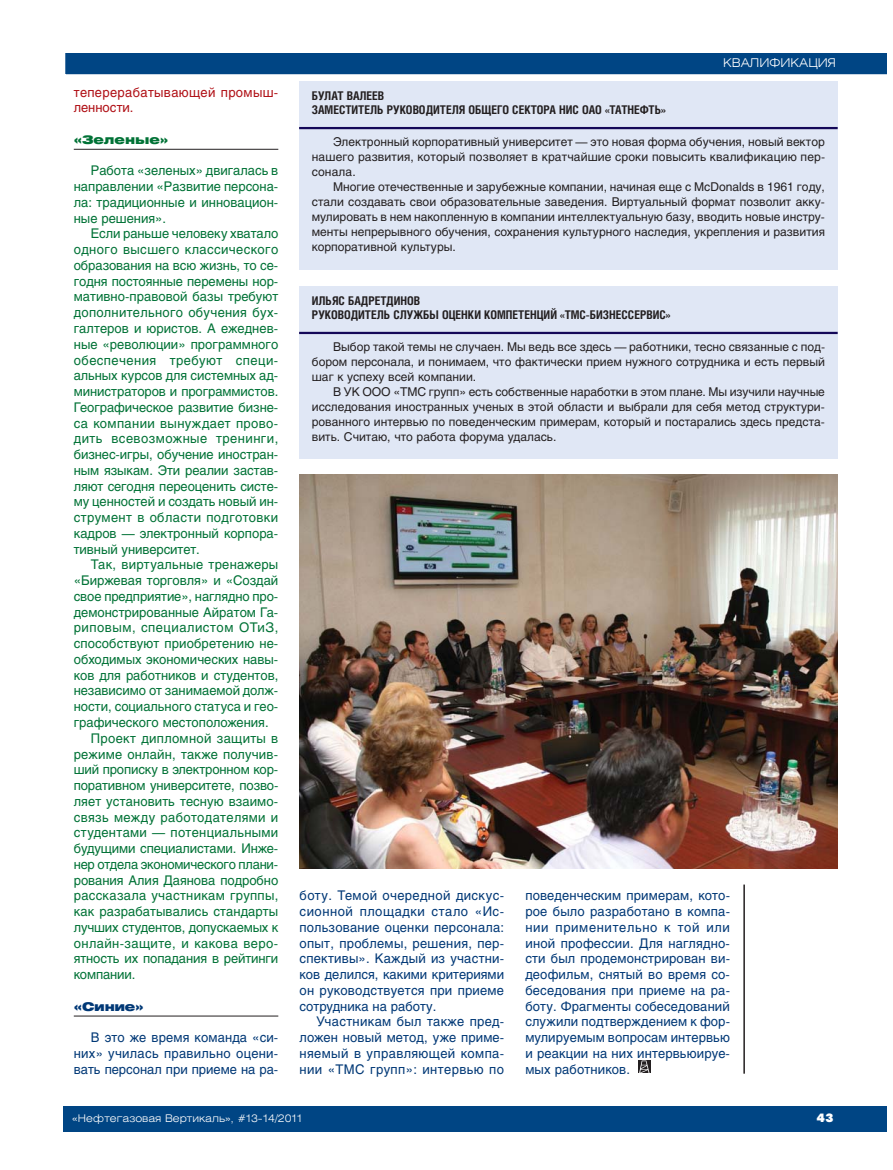
<style>
.page{position:relative;width:893px;height:1170px;background:#fff}
.page>*{position:absolute;margin:0;border:0;box-sizing:border-box;transform-origin:0 0}
.t1{font:13.2px/15.8px "Helios";color:#007236;text-align:justify}
.t2{font:13.2px/15.8px "Helios";letter-spacing:.01em;color:#003876;text-align:justify}
.t3{font:13.2px "Helios";letter-spacing:.025em;color:#007236}
.t4{font:13.2px "Helios";letter-spacing:.02em;color:#007236}
.t5{font:13.2px/15.8px "Helios";letter-spacing:.025em;color:#b01016}
.t6{font:13.2px "Helios";letter-spacing:-.02em;color:#007236}
.t7{font:13.2px "Helios";letter-spacing:.03em;color:#007236}
.t8{font:13.2px "Helios";letter-spacing:.04em;color:#007236}
.t9{font:12px/15px "Helios";color:#231f20;text-align:justify}
.t10{font:700 12px/13.5px "Helios Cond";color:#231f20}
.t11{font:300 12px "Helios Ext";color:#fff}
.t12{font:900 12px "Helios Ext";letter-spacing:.005em;color:#007236}
.t13{font:900 12px "Helios Ext";letter-spacing:.005em;color:#003876}
.t14{font:12px "Futura Futuris XC";color:#fff}
.t15{font:300 10.5px "Helios Ext";color:#fff}
</style>
<div class="page">
<div style="left:64px;top:1106px;width:823px;height:25px;background:#004584"></div>
<hr style="left:74px;top:149px;width:204px;height:1px;background:#231f20">
<hr style="left:74px;top:1015px;width:204px;height:1px;background:#231f20">
<div style="left:638px;top:1060px;width:13px;height:13px;background:#231f20"></div>
<svg style="left:639px;top:1060px;width:11px;height:13px"></svg>
<div style="left:65px;top:53px;width:822px;height:21px;background:#004584"></div>
<div style="left:64px;top:51px;width:825px;height:25px;border:2px solid #fff"></div>
<hr style="left:743px;top:884px;width:2px;height:189px;background:#231f20">
<div style="left:299px;top:323px;width:539px;height:136px;background:#e0e7f5"></div>
<div style="left:299px;top:286px;width:539px;height:45px;background:#e0e7f5"></div>
<hr style="left:299px;top:332px;width:539px;height:2px;background:#140858">
<div style="left:299px;top:118px;width:539px;height:152px;background:#e0e7f5"></div>
<div style="left:299px;top:81px;width:539px;height:45px;background:#e0e7f5"></div>
<hr style="left:299px;top:127px;width:539px;height:2px;background:#140858">
<img style="left:299px;top:475px;width:539px;height:393px">
<p class="t5" style="left:74px;top:85px;width:206px">теперерабатывающей промыш&shy;ленности.</p>
<p class="t12" style="left:74px;top:135px;width:96px">«Зеленые»</p>
<p class="t1" style="left:74px;top:164px;width:206px;text-indent:17px">Работа «зеленых» двигалась в направлении «Развитие персона&shy;ла: традиционные и инновацион&shy;ные решения».</p>
<p class="t1" style="left:74px;top:227px;width:206px;text-indent:17px">Если раньше человеку хватало одного высшего классического образования на всю жизнь, то се&shy;годня постоянные перемены нор&shy;мативно-правовой базы требуют дополнительного обучения бух&shy;галтеров и юристов. А ежеднев&shy;ные «революции» программного обеспечения требуют специ&shy;альных курсов для системных ад&shy;министраторов и программистов.<br>Географическое развитие бизне&shy;са компании вынуждает прово&shy;дить всевозможные тренинги, бизнес-игры, обучение иностран&shy;ным языкам. Эти реалии застав&shy;ляют сегодня переоценить систе&shy;му ценностей и создать новый ин&shy;струмент в области подготовки кадров — электронный корпора&shy;тивный университет.</p>
<p class="t4" style="left:91px;top:559px;width:189px">Так, виртуальные тренажеры</p>
<p class="t1" style="left:74px;top:574px;width:206px">«Биржевая торговля» и «Создай</p>
<p class="t1" style="left:74px;top:589px;width:206px">свое предприятие», наглядно про-</p>
<p class="t1" style="left:74px;top:605px;width:206px">демонстрированные Айратом Га-</p>
<p class="t8" style="left:74px;top:622px;width:206px">риповым, специалистом ОТиЗ,</p>
<p class="t1" style="left:74px;top:637px;width:206px">способствуют приобретению не-</p>
<p class="t1" style="left:74px;top:652px;width:206px">обходимых экономических навы-</p>
<p class="t1" style="left:74px;top:668px;width:206px">ков для работников и студентов,</p>
<p class="t1" style="left:74px;top:684px;width:206px">независимо от занимаемой долж-</p>
<p class="t1" style="left:74px;top:700px;width:206px">ности, социального статуса и гео-</p>
<p class="t1" style="left:74px;top:715px;width:196px">графического местоположения.</p>
<p class="t3" style="left:91px;top:733px;width:189px">Проект дипломной защиты в</p>
<p class="t1" style="left:74px;top:747px;width:206px">режиме онлайн, также получив-</p>
<p class="t1" style="left:74px;top:763px;width:206px">ший прописку в электронном кор-</p>
<p class="t1" style="left:74px;top:778px;width:206px">поративном университете, позво-</p>
<p class="t1" style="left:74px;top:794px;width:206px">ляет установить тесную взаимо-</p>
<p class="t3" style="left:74px;top:811px;width:206px">связь между работодателями и</p>
<p class="t3" style="left:74px;top:827px;width:206px">студентами — потенциальными</p>
<p class="t1" style="left:74px;top:841px;width:206px">будущими специалистами. Инже-</p>
<p class="t6" style="left:74px;top:859px;width:206px">нер отдела экономического плани-</p>
<p class="t1" style="left:74px;top:873px;width:206px">рования Алия Даянова подробно</p>
<p class="t4" style="left:74px;top:890px;width:206px">рассказала участникам группы,</p>
<p class="t1" style="left:74px;top:904px;width:206px">как разрабатывались стандарты</p>
<p class="t1" style="left:74px;top:920px;width:206px">лучших студентов, допускаемых к</p>
<p class="t7" style="left:74px;top:937px;width:206px">онлайн-защите, и какова веро-</p>
<p class="t1" style="left:74px;top:952px;width:206px">ятность их попадания в рейтинги</p>
<p class="t1" style="left:74px;top:967px;width:63px">компании.</p>
<p class="t13" style="left:74px;top:1001px;width:71px">«Синие»</p>
<p class="t2" style="left:74px;top:1030px;width:206px;text-indent:17px">В это же время команда «си&shy;них» училась правильно оцени&shy;вать персонал при приеме на ра-</p>
<p class="t10" style="left:312px;top:90px;width:355px">БУЛАТ ВАЛЕЕВ<br>ЗАМЕСТИТЕЛЬ РУКОВОДИТЕЛЯ ОБЩЕГО СЕКТОРА НИС ОАО «ТАТНЕФТЬ»</p>
<p class="t11" style="left:723px;top:58px;width:115px">КВАЛИФИКАЦИЯ</p>
<p class="t9" style="left:312px;top:135px;width:515px;text-indent:21px">Электронный корпоративный университет — это новая форма обучения, новый вектор нашего развития, который позволяет в кратчайшие сроки повысить квалификацию пер&shy;сонала.</p>
<p class="t9" style="left:312px;top:180px;width:515px;text-indent:21px">Многие отечественные и зарубежные компании, начиная еще с McDonalds в 1961 году, стали создавать свои образовательные заведения. Виртуальный формат позволит акку&shy;мулировать в нем накопленную в компании интеллектуальную базу, вводить новые инстру&shy;менты непрерывного обучения, сохранения культурного наследия, укрепления и развития корпоративной культуры.</p>
<p class="t10" style="left:312px;top:295px;width:360px">ИЛЬЯС БАДРЕТДИНОВ<br>РУКОВОДИТЕЛЬ СЛУЖБЫ ОЦЕНКИ КОМПЕТЕНЦИЙ «ТМС-БИЗНЕССЕРВИС»</p>
<p class="t9" style="left:312px;top:340px;width:515px;text-indent:21px">Выбор такой темы не случаен. Мы ведь все здесь — работники, тесно связанные с под&shy;бором персонала, и понимаем, что фактически прием нужного сотрудника и есть первый шаг к успеху всей компании.</p>
<p class="t9" style="left:312px;top:385px;width:515px;text-indent:21px">В УК ООО «ТМС групп» есть собственные наработки в этом плане. Мы изучили научные исследования иностранных ученых в этой области и выбрали для себя метод структури&shy;рованного интервью по поведенческим примерам, который и постарались здесь предста&shy;вить. Считаю, что работа форума удалась.</p>
<p class="t2" style="left:300px;top:889px;width:206px">боту. Темой очередной дискус&shy;сионной площадки стало «Ис&shy;пользование оценки персонала: опыт, проблемы, решения, пер&shy;спективы». Каждый из участни&shy;ков делился, какими критериями он руководствуется при приеме сотрудника на работу.</p>
<p class="t2" style="left:300px;top:1015px;width:206px;text-indent:17px">Участникам был также пред&shy;ложен новый метод, уже приме&shy;няемый в управляющей компа&shy;нии «ТМС групп»: интервью по</p>
<p class="t2" style="left:525px;top:889px;width:206px">поведенческим примерам, кото&shy;рое было разработано в компа&shy;нии применительно к той или иной профессии. Для наглядно&shy;сти был продемонстрирован ви&shy;деофильм, снятый во время со&shy;беседования при приеме на ра&shy;боту. Фрагменты собеседований служили подтверждением к фор&shy;мулируемым вопросам интервью и реакции на них интервьюируе&shy;мых работников.</p>
<p class="t15" style="left:72px;top:1113px;width:231px">«Нефтегазовая Вертикаль», #13-14/2011</p>
<p class="t14" style="left:817px;top:1113px;width:18px">43</p>
</div>
